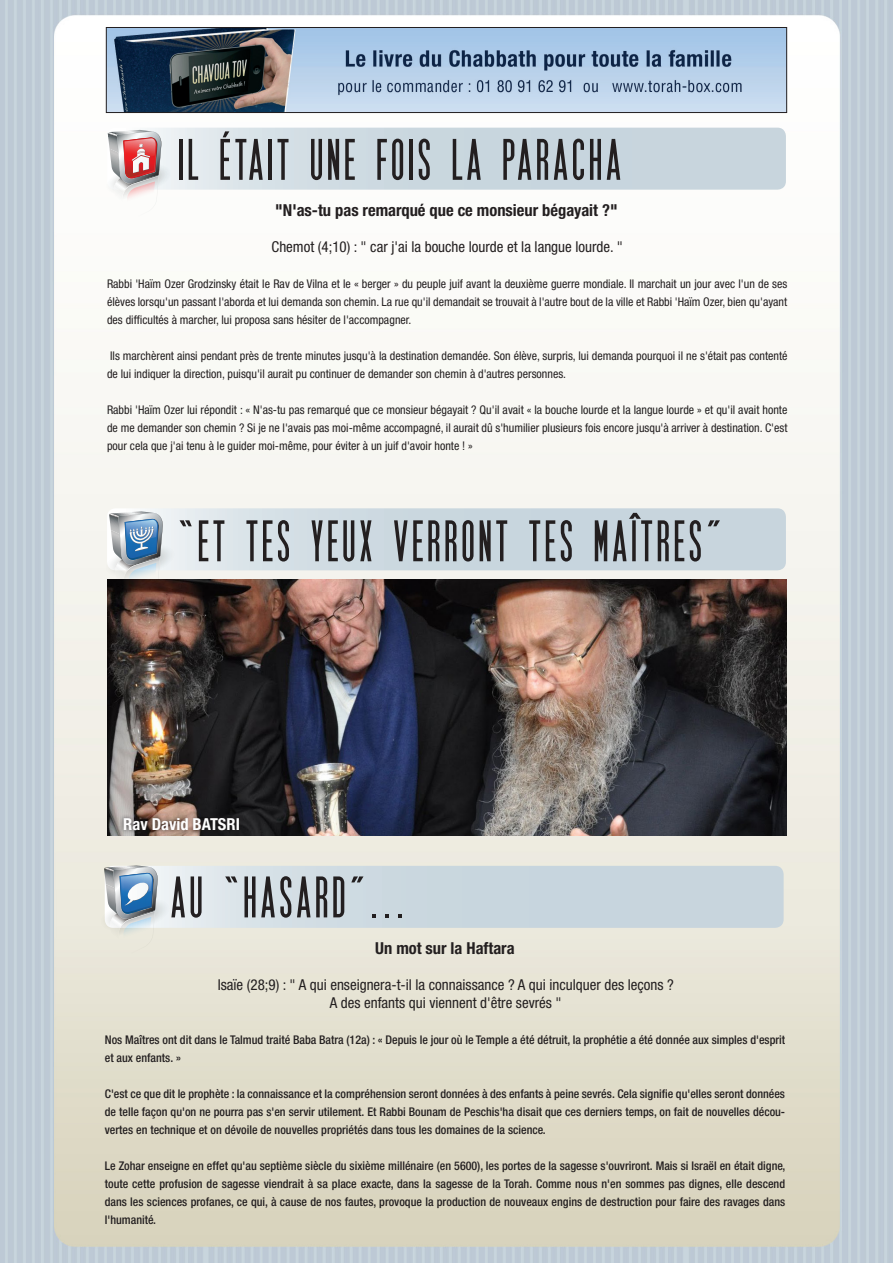
<style>
.page{position:relative;width:893px;height:1263px;background:#fff}
.page>*{position:absolute;margin:0;border:0;box-sizing:border-box;transform-origin:0 0}
.t1{font:700 60px "SF Movie Poster";letter-spacing:.075em;color:#231f20}
.titre_contenu{font:700 condensed 16.5px "Helvetica Neue LT Std";color:#231f20}
.t2{font:700 condensed 16.5px "Helvetica Neue LT Std";color:#fff}
.passouk{font:condensed 15px "Helvetica Neue LT Std";color:#231f20}
.iletaitunefois{font:condensed 12px/18px "Helvetica Neue LT Std";color:#231f20;text-align:justify}
.au_hazard{font:500 condensed 12px/18px "Helvetica Neue LT Std";color:#231f20;text-align:justify}
</style>
<div class="page">
<img style="left:0;top:0;width:893px;height:1263px">
<svg style="left:96px;top:128px;width:690px;height:95px"></svg>
<svg style="left:90px;top:865px;width:694px;height:93px;background:#d5dcdd"></svg>
<svg style="left:95px;top:508px;width:691px;height:96px;background:#d0dbe1"></svg>
<img style="left:107px;top:579px;width:680px;height:256px">
<div style="left:120px;top:814px;width:123px;height:20px;background:#231f20;opacity:.75"></div>
<img style="left:108px;top:29px;width:677px;height:82px">
<div style="left:106px;top:27px;width:681px;height:86px;border:1px solid #231f20"></div>
<p class="t1" style="left:178px;top:127px;width:444px">IL ÉTAIT UNE FOIS LA PARACHA</p>
<p class="titre_contenu" style="left:275px;top:200px;width:344px">"N'as-tu pas remarqué que ce monsieur bégayait ?"</p>
<p class="passouk" style="left:272px;top:238px;width:353px">Chemot (4;10) : " car j'ai la bouche lourde et la langue lourde. "</p>
<p class="iletaitunefois" style="left:107px;top:275px;width:682px">Rabbi 'Haïm Ozer Grodzinsky était le Rav de Vilna et le « berger » du peuple juif avant la deuxième guerre mondiale. Il marchait un jour avec l'un de ses élèves lorsqu'un passant l'aborda et lui demanda son chemin. La rue qu'il demandait se trouvait à l'autre bout de la ville et Rabbi 'Haïm Ozer, bien qu'ayant des difficultés à marcher, lui proposa sans hésiter de l'accompagner.</p>
<p class="iletaitunefois" style="left:107px;top:347px;width:682px">Ils marchèrent ainsi pendant près de trente minutes jusqu'à la destination demandée. Son élève, surpris, lui demanda pourquoi il ne s'était pas contenté de lui indiquer la direction, puisqu'il aurait pu continuer de demander son chemin à d'autres personnes.</p>
<p class="iletaitunefois" style="left:107px;top:401px;width:682px">Rabbi 'Haïm Ozer lui répondit : « N'as-tu pas remarqué que ce monsieur bégayait ? Qu'il avait « la bouche lourde et la langue lourde » et qu'il avait honte de me demander son chemin ? Si je ne l'avais pas moi-même accompagné, il aurait dû s'humilier plusieurs fois encore jusqu'à arriver à destination. C'est pour cela que j'ai tenu à le guider moi-même, pour éviter à un juif d'avoir honte ! »</p>
<p class="t1" style="left:178px;top:508px;width:545px">“ET TES YEUX VERRONT TES MAÎTRES”</p>
<p class="t2" style="left:123px;top:814px;width:118px">Rav David BATSRI</p>
<p class="t1" style="left:171px;top:864px;width:235px">AU “HASARD”...</p>
<p class="titre_contenu" style="left:375px;top:938px;width:141px">Un mot sur la Haftara</p>
<p class="passouk" style="left:218px;top:976px;width:458px">Isaïe (28;9) : " A qui enseignera-t-il la connaissance ? A qui inculquer des leçons ?</p>
<p class="passouk" style="left:330px;top:994px;width:233px">A des enfants qui viennent d'être sevrés "</p>
<p class="au_hazard" style="left:105px;top:1031px;width:682px">Nos Maîtres ont dit dans le Talmud traité Baba Batra (12a) : « Depuis le jour où le Temple a été détruit, la prophétie a été donnée aux simples d'esprit et aux enfants. »</p>
<p class="au_hazard" style="left:105px;top:1085px;width:682px">C'est ce que dit le prophète : la connaissance et la compréhension seront données à des enfants à peine sevrés. Cela signifie qu'elles seront données de telle façon qu'on ne pourra pas s'en servir utilement. Et Rabbi Bounam de Peschis'ha disait que ces derniers temps, on fait de nouvelles décou&shy;vertes en technique et on dévoile de nouvelles propriétés dans tous les domaines de la science.</p>
<p class="au_hazard" style="left:105px;top:1157px;width:682px">Le Zohar enseigne en effet qu'au septième siècle du sixième millénaire (en 5600), les portes de la sagesse s'ouvriront. Mais si Israël en était digne, toute cette profusion de sagesse viendrait à sa place exacte, dans la sagesse de la Torah. Comme nous n'en sommes pas dignes, elle descend dans les sciences profanes, ce qui, à cause de nos fautes, provoque la production de nouveaux engins de destruction pour faire des ravages dans l'humanité.</p>
</div>
